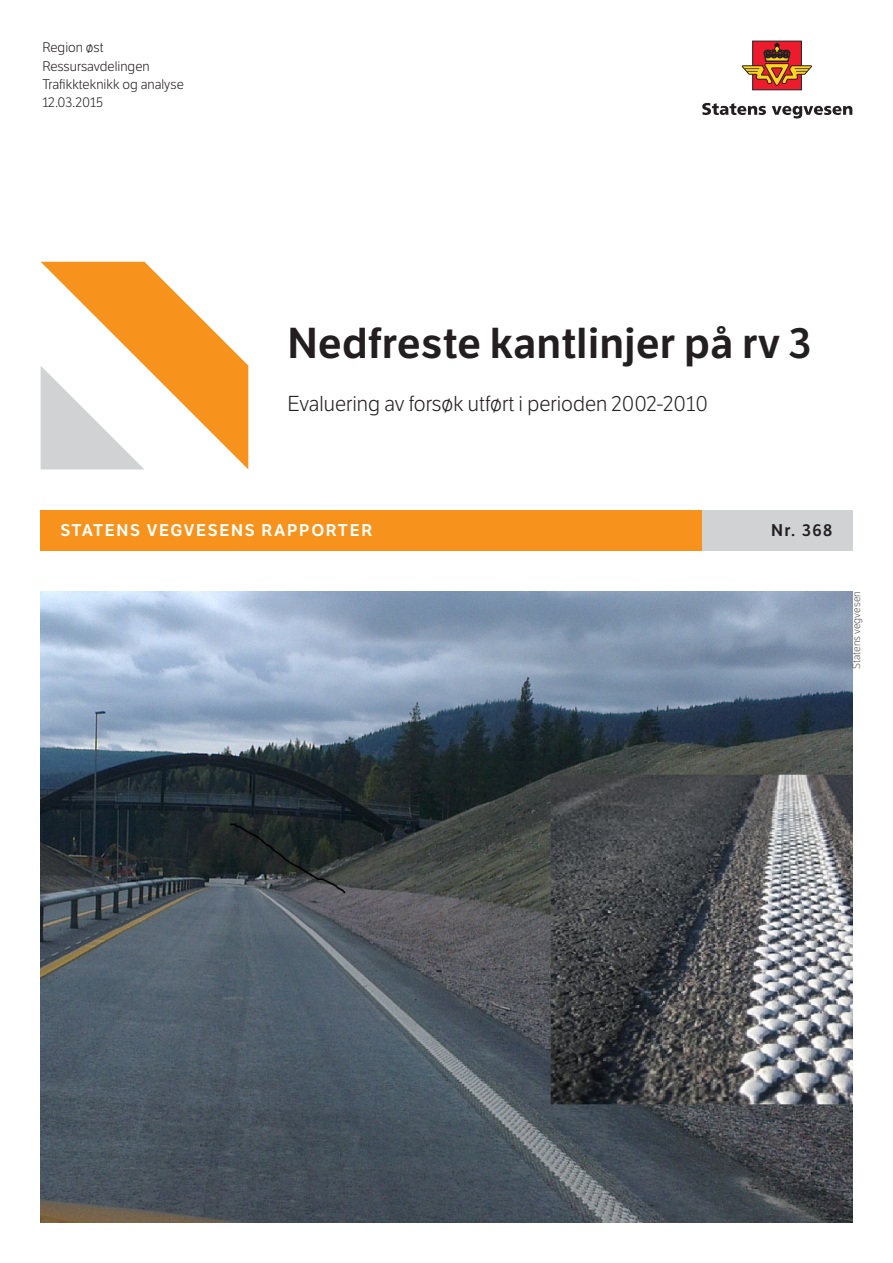
<style>
.page{position:relative;width:893px;height:1263px;background:#fff}
.page>*{position:absolute;margin:0;border:0;box-sizing:border-box;transform-origin:0 0}
.t1{font:600 42px "LFT Etica";color:#231f20}
.t2{font:300 21px "LFT Etica";color:#231f20}
.t3{font:600 16.5px "LFT Etica";letter-spacing:.1em;color:#fff}
.t4{font:600 16.5px "LFT Etica";color:#231f20}
.t5{font:300 13.5px/18.5px "LFT Etica";color:#231f20}
.t6{font:300 10.5px "LFT Etica";color:#57585a}
</style>
<div class="page">
<div style="left:41px;top:510px;width:667px;height:41px;background:#f7931d"></div>
<div style="left:702px;top:510px;width:150px;height:41px;background:#d1d2d4"></div>
<svg style="left:41px;top:262px;width:207px;height:207px"></svg>
<img style="left:41px;top:591px;width:811px;height:631px">
<svg style="left:702px;top:103px;width:64px;height:12px"></svg>
<svg style="left:772px;top:106px;width:80px;height:12px"></svg>
<div style="left:752px;top:41px;width:50px;height:49px;background:#ee1b2c"></div>
<svg style="left:741px;top:42px;width:71px;height:45px"></svg>
<p class="t5" style="left:42px;top:39px;width:143px">Region øst<br>Ressursavdelingen<br>Trafikkteknikk og analyse<br>12.03.2015</p>
<h1 class="t1" style="left:287px;top:318px;width:526px">Nedfreste kantlinjer på rv 3</h1>
<h2 class="t2" style="left:287px;top:391px;width:422px">Evaluering av forsøk utført i perioden 2002-2010</h2>
<p class="t3" style="left:61px;top:521px;width:313px">STATENS VEGVESENS RAPPORTER</p>
<p class="t4" style="left:771px;top:521px;width:63px">Nr. 368</p>
<p class="t6" style="left:850px;top:669px;width:79px;rotate:-90deg">Statens vegvesen</p>
</div>
